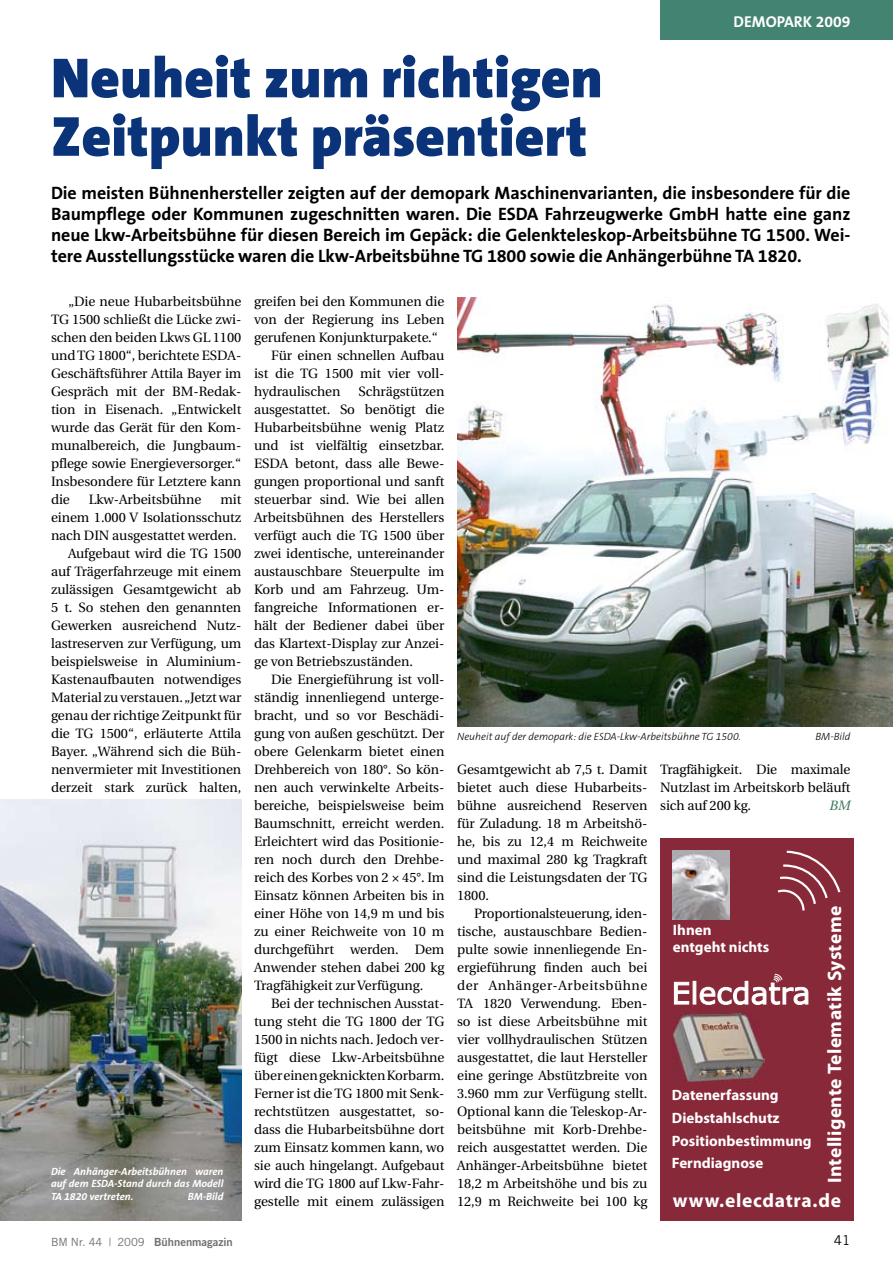
<style>
.page{position:relative;width:893px;height:1263px;background:#fff}
.page>*{position:absolute;margin:0;border:0;box-sizing:border-box;transform-origin:0 0}
.t1{font:900 57px/58.5px "The Sans B9";color:#0a3379}
.t2{font:700 19.5px "Myriad Pro";letter-spacing:.02em;color:#fff}
.t3{font:700 18px/21px "The Sans B7";letter-spacing:-.005em;color:#000;text-align:justify}
.t4{font:700 15.75px "The Sans B7";color:#fff}
.t5{font:700 15px/22.8px "Myriad Pro";color:#fff}
.t6{font:13.5px/18px "Utopia";letter-spacing:-.005em;color:#000;text-align:justify}
.t7{font:13.5px "Trade Gothic";color:#000}
.t8{font:italic 13.5px "Utopia";color:#3f765e}
.t9{font:11.25px "Trade Gothic Bold Two";color:#6f6f6e}
.t10{font:italic 700 10.5px/12.3px "The Sans B7";color:#fff;text-align:justify}
.t11{font:italic 300 10.5px "The Sans B3";color:#000}
.s1{font-family:"Trade Gothic"}
</style>
<div class="page">
<div style="left:660px;top:0;width:233px;height:39px;background:#438371"></div>
<img style="left:457px;top:298px;width:436px;height:428px">
<img style="left:0;top:799px;width:241px;height:421px">
<div style="left:660px;top:838px;width:194px;height:382px;background:#882939"></div>
<img style="left:673px;top:1013px;width:92px;height:68px">
<img style="left:673px;top:850px;width:56px;height:69px">
<svg style="left:777px;top:850px;width:64px;height:61px"></svg>
<svg style="left:673px;top:973px;width:136px;height:32px"></svg>
<h1 class="t1" style="left:51px;top:51px;width:553px">Neuheit zum richtigen<br>Zeitpunkt präsentiert</h1>
<p class="t4" style="left:734px;top:14px;width:11px">demopark</p>
<p class="t4" style="left:816px;top:14px;width:36px">2009</p>
<p class="t3" style="left:51px;top:183px;width:801px">Die meisten Bühnenhersteller zeigten auf der demopark Maschinenvarianten, die insbesondere für die Baumpflege oder Kommunen zugeschnitten waren. Die ESDA Fahrzeugwerke GmbH hatte eine ganz neue Lkw-Arbeitsbühne für diesen Bereich im Gepäck: die Gelenkteleskop-Arbeitsbühne TG 1500. Wei&shy;tere Ausstellungsstücke waren die Lkw-Arbeitsbühne TG 1800 sowie die Anhängerbühne TA 1820.</p>
<p class="t6" style="left:51px;top:293px;width:192px;text-indent:17px">„Die neue Hubarbeitsbühne TG 1500 schließt die Lücke zwi&shy;schen den beiden Lkws GL 1100 und TG 1800“, berichtete ESDA-Geschäftsführer Attila Bayer im Gespräch mit der BM-Redak&shy;tion in Eisenach. „Entwickelt wurde das Gerät für den Kom&shy;munalbereich, die Jungbaum&shy;pflege sowie Energieversorger.“ Insbesondere für Letztere kann die</p>
<p class="t6" style="left:89px;top:491px;width:114px">Lkw-Arbeitsbühne</p>
<p class="t6" style="left:220px;top:491px;width:22px">mit</p>
<p class="t6" style="left:51px;top:509px;width:192px">einem 1.000 V Isolationsschutz</p>
<p class="t6" style="left:51px;top:527px;width:187px">nach DIN ausgestattet werden.</p>
<p class="t6" style="left:68px;top:545px;width:175px">Aufgebaut wird die TG 1500</p>
<p class="t6" style="left:51px;top:563px;width:192px">auf Trägerfahrzeuge mit einem</p>
<p class="t6" style="left:51px;top:581px;width:192px">zulässigen Gesamtgewicht ab</p>
<p class="t6" style="left:51px;top:599px;width:192px">5 t. So stehen den genannten</p>
<p class="t6" style="left:51px;top:617px;width:192px">Gewerken ausreichend Nutz-</p>
<p class="t6" style="left:51px;top:635px;width:192px">lastreserven zur Verfügung, um</p>
<p class="t6" style="left:51px;top:653px;width:192px">beispielsweise in Aluminium-</p>
<p class="t6" style="left:51px;top:671px;width:192px">Kastenaufbauten notwendiges</p>
<p class="t6" style="left:51px;top:689px;width:192px">Material zu verstauen. „Jetzt war</p>
<p class="t6" style="left:51px;top:707px;width:192px">genau der richtige Zeitpunkt für</p>
<p class="t6" style="left:51px;top:725px;width:192px">die TG 1500“, erläuterte Attila</p>
<p class="t6" style="left:51px;top:743px;width:192px">Bayer. „Während sich die Büh-</p>
<p class="t6" style="left:51px;top:761px;width:192px">nenvermieter mit Investitionen</p>
<p class="t6" style="left:51px;top:779px;width:192px">derzeit stark zurück halten,</p>
<p class="t10" style="left:51px;top:1166px;width:174px">Die Anhänger-Arbeitsbühnen waren auf dem ESDA-Stand durch das Modell TA 1820 vertreten.</p>
<p class="t10" style="left:188px;top:1190px;width:37px">BM-Bild</p>
<p class="t6" style="left:254px;top:293px;width:192px">greifen bei den Kommunen die</p>
<p class="t6" style="left:254px;top:311px;width:192px">von der Regierung ins Leben</p>
<p class="t6" style="left:254px;top:329px;width:185px">gerufenen Konjunkturpakete.“</p>
<p class="t6" style="left:271px;top:347px;width:175px">Für einen schnellen Aufbau</p>
<p class="t6" style="left:254px;top:365px;width:192px">ist die TG 1500 mit vier voll-</p>
<p class="t6" style="left:254px;top:383px;width:88px">hydraulischen</p>
<p class="t6" style="left:254px;top:383px;width:192px;text-indent:105px">Schrägstützen ausgestattet. So benötigt die Hubarbeitsbühne wenig Platz und ist vielfältig einsetzbar.<br>ESDA betont, dass alle Bewe&shy;gungen proportional und sanft steuerbar sind. Wie bei allen Arbeitsbühnen des Herstellers verfügt auch die TG 1500 über zwei identische, untereinander austauschbare Steuerpulte im Korb und am Fahrzeug. Um&shy;fangreiche Informationen er&shy;hält der Bediener dabei über das Klartext-Display zur Anzei&shy;ge von Betriebszuständen.</p>
<p class="t6" style="left:254px;top:670px;width:192px;text-indent:17px">Die Energieführung ist voll&shy;ständig innenliegend unterge&shy;bracht, und so vor Beschädi&shy;gung von außen geschützt. Der obere Gelenkarm bietet einen Drehbereich von 180°. So kön&shy;nen auch verwinkelte Arbeits&shy;bereiche, beispielsweise beim Baumschnitt, erreicht werden.<br>Erleichtert wird das Positionie&shy;ren noch durch den Drehbe&shy;reich des Korbes von 2 × 45°. Im Einsatz können Arbeiten bis in einer Höhe von 14,9 m und bis zu einer Reichweite von 10 m durchgeführt werden. Dem Anwender stehen dabei 200 kg Tragfähigkeit zur Verfügung.</p>
<p class="t6" style="left:254px;top:994px;width:192px;text-indent:17px">Bei der technischen Ausstat&shy;tung steht die TG 1800 der TG 1500 in nichts nach. Jedoch ver&shy;fügt diese Lkw-Arbeitsbühne über einen geknickten Korbarm.<br>Ferner ist die TG 1800 mit Senk&shy;rechtstützen ausgestattet, so&shy;dass die Hubarbeitsbühne dort zum Einsatz kommen kann, wo sie auch hingelangt. Aufgebaut wird die TG 1800 auf Lkw-Fahr&shy;gestelle mit einem zulässigen</p>
<p class="t11" style="left:457px;top:731px;width:285px">Neuheit auf der demopark: die ESDA-Lkw-Arbeitsbühne TG 1500.</p>
<p class="t11" style="left:815px;top:731px;width:37px">BM-Bild</p>
<p class="t6" style="left:457px;top:760px;width:192px">Gesamtgewicht ab 7,5 t. Damit bietet auch diese Hubarbeits&shy;bühne ausreichend Reserven für Zuladung. 18 m Arbeitshö&shy;he, bis zu 12,4 m Reichweite und maximal 280 kg Tragkraft sind die Leistungsdaten der TG 1800.</p>
<p class="t6" style="left:457px;top:904px;width:192px;text-indent:17px">Proportionalsteuerung, iden&shy;tische, austauschbare Bedien&shy;pulte sowie innenliegende En&shy;ergieführung finden auch bei der Anhänger-Arbeitsbühne TA 1820 Verwendung. Eben&shy;so ist diese Arbeitsbühne mit vier vollhydraulischen Stützen ausgestattet, die laut Hersteller eine geringe Abstützbreite von 3.960 mm zur Verfügung stellt.<br>Optional kann die Teleskop-Ar&shy;beitsbühne mit Korb-Drehbe&shy;reich ausgestattet werden. Die Anhänger-Arbeitsbühne bietet 18,2 m Arbeitshöhe und bis zu 12,9 m Reichweite bei 100 kg</p>
<p class="t6" style="left:660px;top:761px;width:192px">Tragfähigkeit. Die maximale Nutzlast im Arbeitskorb beläuft sich auf 200 kg.</p>
<p class="t8" style="left:830px;top:798px;width:22px">BM</p>
<p class="t5" style="left:673px;top:921px;width:98px;line-height:16.8px">Ihnen<br>entgeht nichts</p>
<p class="t5" style="left:672px;top:1083px;width:141px">Datenerfassung<br>Diebstahlschutz<br>Positionbestimmung<br>Ferndiagnose</p>
<h2 class="t2" style="left:822px;top:1183px;width:279px;rotate:-90deg">Intelligente Telematik Systeme</h2>
<h2 class="t2" style="left:673px;top:1187px;width:170px">www.elecdatra.de</h2>
<p class="t9" style="left:51px;top:1235px;width:183px"><span class="s1">BM Nr. 44 | 2009</span> Bühnenmagazin</p>
<p class="t7" style="left:834px;top:1232px;width:18px">41</p>
</div>
